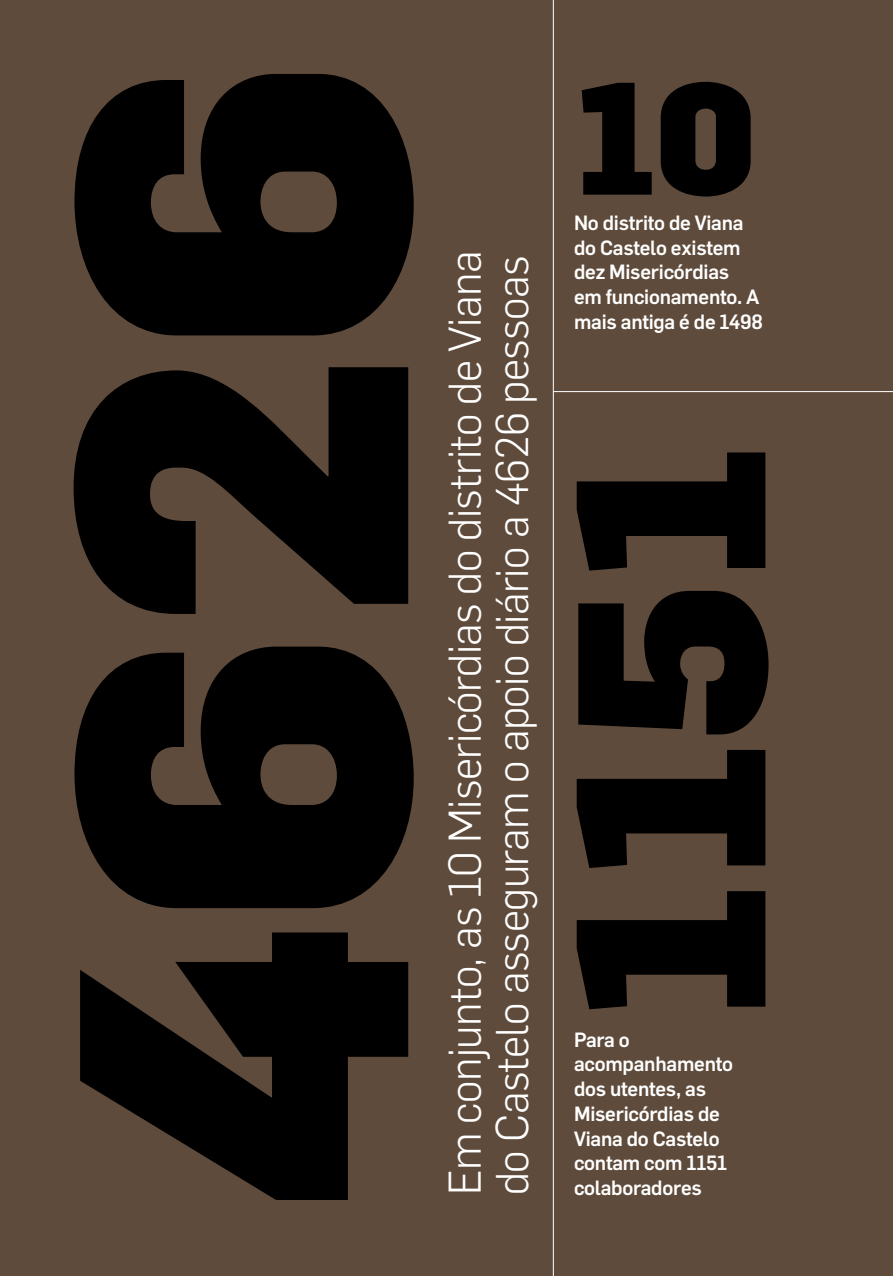
<style>
.page{position:relative;width:893px;height:1276px;background:#5f4b3b}
.page>*{position:absolute;margin:0;border:0;box-sizing:border-box;transform-origin:0 0}
.t1{font:900 460.12px "Flama";color:#000001}
.t2{font:900 262.35px "Flama";color:#000001}
.t3{font:900 155.47px "Flama";color:#000001}
.t4{font:300 45px/47.2px "Flama";letter-spacing:-.01em;color:#fff}
.t5{font:500 20.25px/24.8px "Flama";letter-spacing:-.01em;color:#fff}
</style>
<div class="page">
<hr style="left:553px;top:0;width:1px;height:1276px;background:#fff">
<hr style="left:553px;top:391px;width:340px;height:1px;background:#fff">
<h1 class="t1" style="left:-101px;top:1214px;width:1156px;rotate:-90deg">4626</h1>
<h3 class="t4" style="left:439px;top:1195px;width:945px;rotate:-90deg">Em conjunto, as 10 Misericórdias do distrito de Viana do Castelo asseguram o apoio diário a 4626 pessoas</h3>
<h3 class="t3" style="left:574px;top:23px;width:183px">10</h3>
<p class="t5" style="left:574px;top:209px;width:190px">No distrito de Viana do Castelo existem dez Misericórdias<br>em funcionamento. A mais antiga é de 1498</p>
<h2 class="t2" style="left:475px;top:1022px;width:581px;rotate:-90deg">1151</h2>
<p class="t5" style="left:574px;top:1026px;width:161px">Para o acompanhamento dos utentes, as<br>Misericórdias de<br>Viana do Castelo contam com 1151 colaboradores</p>
</div>
